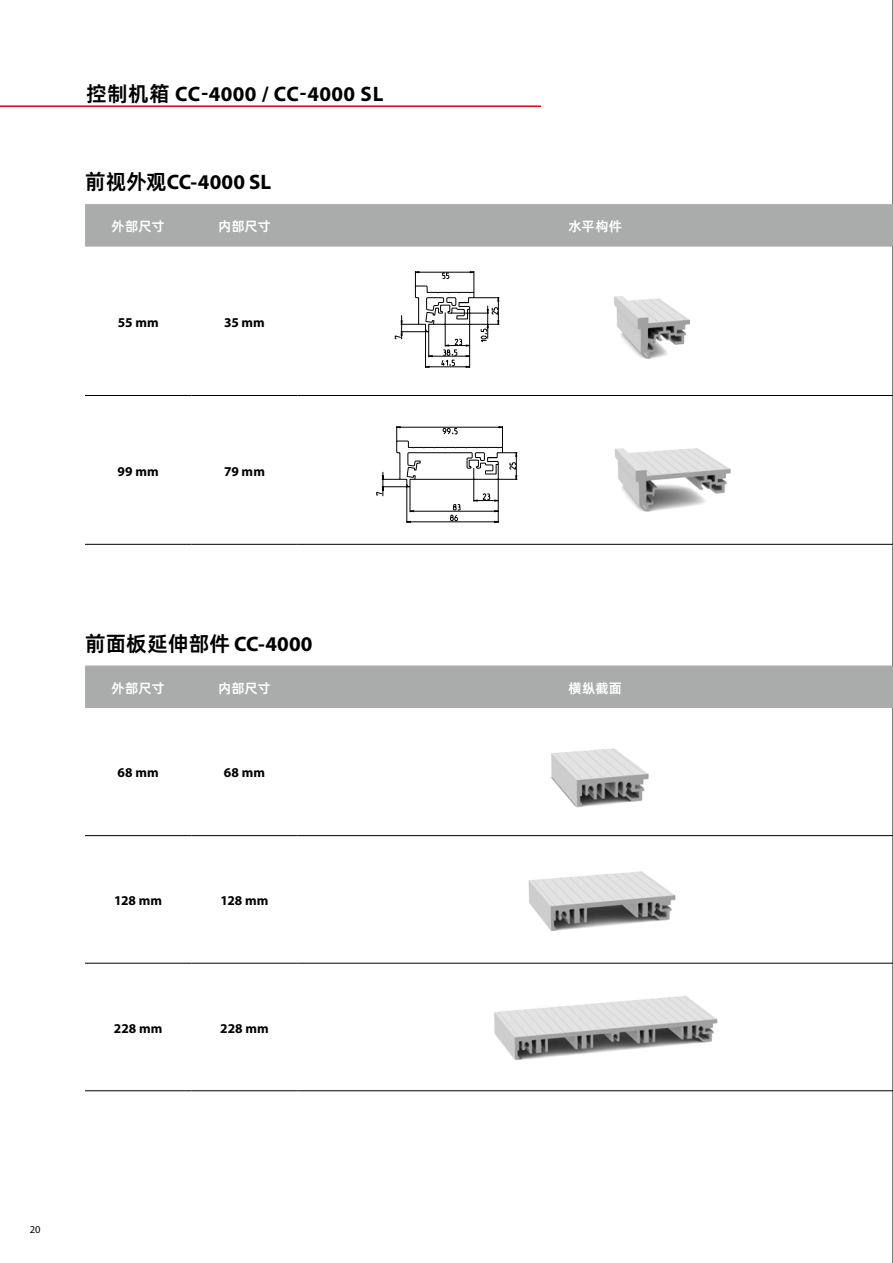
<style>
.page{position:relative;width:893px;height:1263px;background:#fff}
.page>*{position:absolute;margin:0;border:0;box-sizing:border-box;transform-origin:0 0}
.t1{font:700 21px "Myriad Pro";letter-spacing:.015em;color:#000}
.t2{font:21px "Alibaba Pu Hui Ti 2 85 Bold";color:#000}
.t3{font:700 13.5px "Myriad Pro";letter-spacing:.01em;color:#000}
.t4{font:13.5px "Alibaba Pu Hui Ti 2 85 Bold";letter-spacing:-.01em;color:#fff}
.t5{font:10.5px "Myriad Pro";color:#000}
.s1{font-family:"Alibaba Pu Hui Ti 2 85 Bold";font-weight:400}
.s2{font-family:"Myriad Pro";font-weight:700}
</style>
<div class="page">
<svg style="left:376px;top:426px;width:142px;height:97px"></svg>
<img style="left:614px;top:448px;width:117px;height:64px">
<img style="left:551px;top:748px;width:98px;height:60px">
<img style="left:528px;top:871px;width:148px;height:60px">
<img style="left:494px;top:996px;width:224px;height:64px">
<hr style="left:892px;top:0;width:1px;height:1263px;background:#000">
<svg style="left:85px;top:204px;width:808px;height:181px"></svg>
<hr style="left:85px;top:544px;width:106px;height:1px;background:#000">
<hr style="left:191px;top:544px;width:107px;height:1px;background:#000">
<hr style="left:298px;top:544px;width:595px;height:1px;background:#000">
<hr style="left:85px;top:395px;width:106px;height:1px;background:#000">
<hr style="left:191px;top:395px;width:107px;height:1px;background:#000">
<hr style="left:298px;top:395px;width:595px;height:1px;background:#000">
<div style="left:85px;top:665px;width:808px;height:43px;background:#aaabab"></div>
<hr style="left:85px;top:1090px;width:106px;height:1px;background:#000">
<hr style="left:191px;top:1090px;width:107px;height:1px;background:#000">
<hr style="left:298px;top:1090px;width:595px;height:1px;background:#000">
<hr style="left:85px;top:835px;width:106px;height:1px;background:#000">
<hr style="left:191px;top:835px;width:107px;height:1px;background:#000">
<hr style="left:298px;top:835px;width:595px;height:1px;background:#000">
<hr style="left:85px;top:963px;width:106px;height:1px;background:#000">
<hr style="left:191px;top:963px;width:107px;height:1px;background:#000">
<hr style="left:298px;top:963px;width:595px;height:1px;background:#000">
<hr style="left:0;top:105px;width:541px;height:2px;background:#e60012">
<h1 class="t1" style="left:86px;top:80px;width:299px"><span class="s1">控制机箱</span> CC-4000 / CC-4000 SL</h1>
<h1 class="t1" style="left:85px;top:168px;width:188px"><span class="s1">前视外观</span>CC-4000 SL</h1>
<p class="t4" style="left:112px;top:216px;width:55px">外部尺寸</p>
<p class="t4" style="left:218px;top:216px;width:54px">内部尺寸</p>
<p class="t4" style="left:568px;top:216px;width:55px">水平构件</p>
<p class="t3" style="left:118px;top:313px;width:42px">55 mm</p>
<p class="t3" style="left:224px;top:313px;width:42px">35 mm</p>
<p class="t3" style="left:118px;top:462px;width:43px">99 mm</p>
<p class="t3" style="left:224px;top:462px;width:42px">79 mm</p>
<h1 class="t2" style="left:85px;top:627px;width:229px">前面板延伸部件 <span class="s2">CC-4000</span></h1>
<p class="t4" style="left:112px;top:677px;width:55px">外部尺寸</p>
<p class="t4" style="left:218px;top:677px;width:54px">内部尺寸</p>
<p class="t4" style="left:569px;top:677px;width:55px">横纵截面</p>
<p class="t3" style="left:118px;top:764px;width:43px">68 mm</p>
<p class="t3" style="left:224px;top:764px;width:43px">68 mm</p>
<p class="t3" style="left:114px;top:892px;width:49px">128 mm</p>
<p class="t3" style="left:221px;top:892px;width:49px">128 mm</p>
<p class="t3" style="left:114px;top:1019px;width:50px">228 mm</p>
<p class="t3" style="left:220px;top:1019px;width:50px">228 mm</p>
<p class="t5" style="left:30px;top:1223px;width:12px">20</p>
</div>
